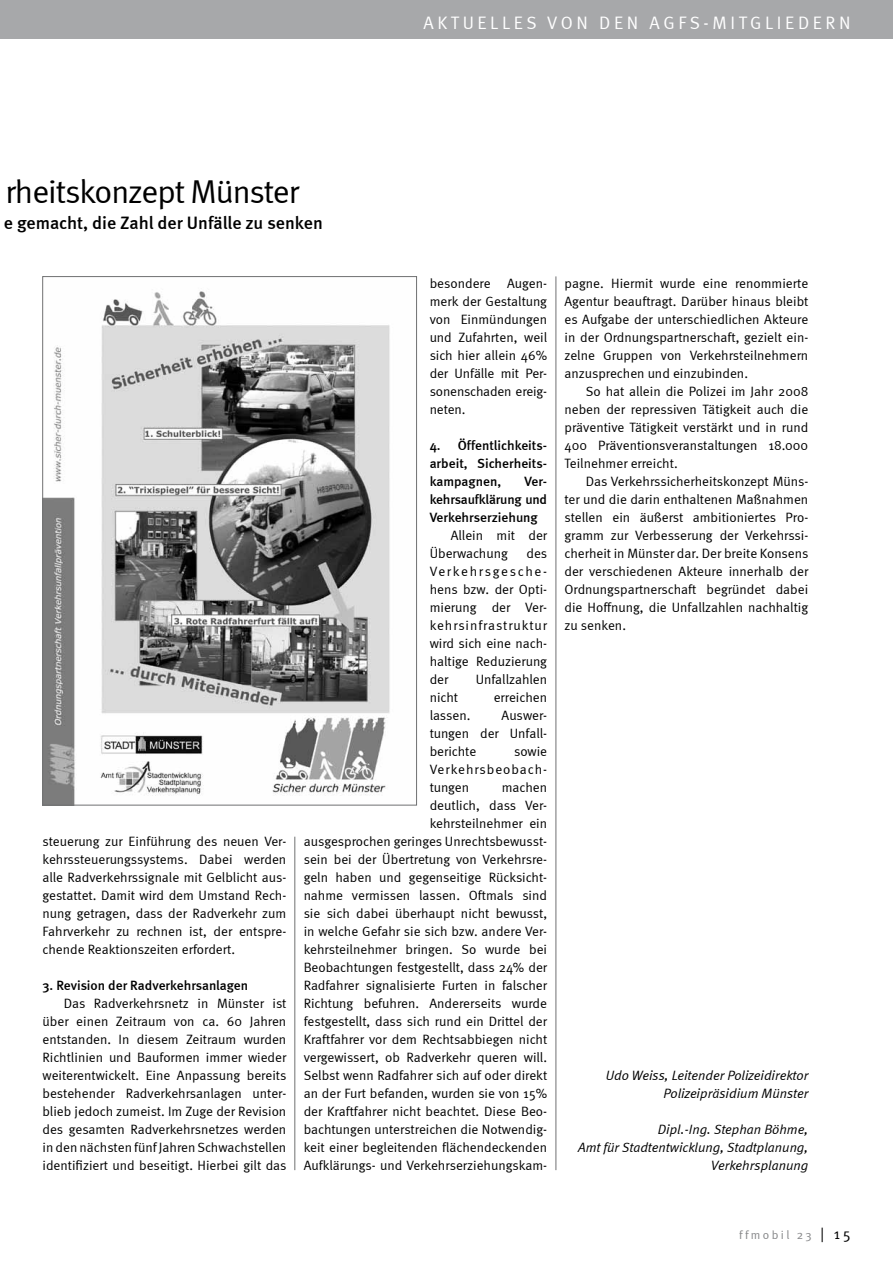
<style>
.page{position:relative;width:893px;height:1263px;background:#fff}
.page>*{position:absolute;margin:0;border:0;box-sizing:border-box;transform-origin:0 0}
.t1{font:33px "Meta Normal";letter-spacing:-.03em;color:#000}
.t2{font:500 18px "Meta";color:#000}
.t3{font:18px "Meta Normal";letter-spacing:.2em;color:#fff}
.t4{font:13.5px/18px "Meta Normal";color:#000;text-align:justify}
.t5{font:italic 13.5px/18px "Meta Normal";color:#000;text-align:right}
.t6{font:500 13.5px/18px "Meta";color:#000;text-align:justify}
.t7{font:12px "Meta Normal";letter-spacing:.195em;color:#87888a}
.s1{font-size:15px;color:#000}
</style>
<div class="page">
<div style="left:0;top:0;width:893px;height:38px;background:#a7a8aa"></div>
<hr style="left:294px;top:837px;width:1px;height:333px;background:#707172">
<hr style="left:555px;top:276px;width:1px;height:894px;background:#707172">
<img style="left:44px;top:291px;width:346px;height:512px">
<h1 class="t1" style="left:6px;top:173px;width:296px">rheitskonzept Münster</h1>
<h2 class="t2" style="left:4px;top:213px;width:320px">e gemacht, die Zahl der Unfälle zu senken</h2>
<h2 class="t3" style="left:424px;top:13px;width:102px">Ak tue lles</h2>
<h2 class="t3" style="left:547px;top:13px;width:305px">von de n AGFS-Mitg lie de rn</h2>
<p class="t4" style="left:430px;top:274px;width:119px">besondere Augen&shy;merk der Gestaltung von Einmündungen und Zufahrten, weil sich hier allein 46% der Unfälle mit Per&shy;sonenschaden ereig&shy;neten.</p>
<p class="t6" style="left:430px;top:436px;width:119px">4. Öffentlichkeits&shy;arbeit, Sicherheits&shy;kampagnen,</p>
<p class="t6" style="left:430px;top:472px;width:119px;text-indent:95px">Ver&shy;kehrsaufklärung und Verkehrserziehung</p>
<p class="t4" style="left:430px;top:526px;width:119px;text-indent:21px">Allein mit der<br>Überwachung</p>
<p class="t4" style="left:430px;top:544px;width:119px;text-indent:97px">des Verkehrsgesche&shy;hens bzw. der Opti&shy;mierung der Ver&shy;kehrsinfrastruktur wird sich eine nach&shy;haltige Reduzierung der</p>
<p class="t4" style="left:476px;top:670px;width:73px">Unfallzahlen</p>
<p class="t4" style="left:564px;top:274px;width:245px">pagne. H iermit wurde eine renommierte Agentur beauftragt. Darüber hinaus bleibt es Aufgabe der unterschiedlichen Akteure in der Ordnungspartnerschaft, gezielt ein&shy;zelne Gruppen von Verkehrsteilnehmern anzusprechen und einzubinden.</p>
<p class="t4" style="left:564px;top:382px;width:245px;text-indent:21px">So hat allein die Polizei im Jahr 2008 neben der repressiven Tätigkeit auch die präventive Tätigkeit verstärkt und in rund 400 Präventionsveranstaltungen 18.000<br>Teilnehmer erreicht.</p>
<p class="t4" style="left:564px;top:472px;width:246px;text-indent:21px">Das Verkehrssicherheitskonzept Müns&shy;ter und die darin enthaltenen Maßnahmen stellen ein äußerst ambitioniertes Pro&shy;gramm zur Verbesserung der Verkehrssi&shy;cherheit in Münster dar. Der breite Konsens der verschiedenen Akteure innerhalb der Ordnungspartnerschaft begründet dabei die Hoffnung, die Unfallzahlen nachhaltig zu senken.</p>
<p class="t4" style="left:43px;top:832px;width:245px">steuerung zur Einführung des neuen Ver&shy;kehrssteuerungssystems. Dabei werden alle Radverkehrssignale mit Gelblicht aus&shy;gestattet. Damit wird dem Umstand Rech&shy;nung getragen, dass der Radverkehr zum Fahrverkehr zu rechnen ist, der entspre&shy;chende Reaktionszeiten erfordert.</p>
<p class="t6" style="left:43px;top:976px;width:207px">3. Revision der Radverkehrsanlagen</p>
<p class="t4" style="left:43px;top:994px;width:246px;text-indent:21px">Das Radverkehrsnetz in Münster ist über einen Zeitraum von ca. 60 Jahren entstanden. I n diesem Zeitraum wurden Richtlinien und Bauformen immer wieder weiterentwickelt. Eine Anpassung bereits bestehender Radverkehrsanlagen unter&shy;blieb jedoch zumeist. I m Zuge der Revision des gesamten Radverkehrsnetzes werden in den nächsten fünf Jahren Schwachstellen identifiziert und beseitigt. Hierbei gilt das</p>
<p class="t4" style="left:430px;top:688px;width:30px">nicht</p>
<p class="t4" style="left:494px;top:688px;width:55px">erreichen</p>
<p class="t4" style="left:430px;top:706px;width:42px">lassen.</p>
<p class="t4" style="left:430px;top:706px;width:119px;text-indent:72px">Auswer&shy;tungen der Unfall&shy;berichte</p>
<p class="t4" style="left:430px;top:742px;width:119px;text-indent:84px">sowie Verkehrsbeobach&shy;tungen</p>
<p class="t4" style="left:304px;top:778px;width:245px;text-align:right">machen<br>deutlich, dass Ver-<br>kehrsteilnehmer ein<br>ausgesprochen geringes Unrechtsbewusst&shy;sein bei der Übertretung von Verkehrsre&shy;geln haben und gegenseitige Rücksicht&shy;nahme vermissen lassen. Oftmals sind sie sich dabei überhaupt nicht bewusst, in welche Gefahr sie sich bzw. andere Ver&shy;kehrsteilnehmer bringen. So wurde bei Beobachtungen festgestellt, dass 24% der Radfahrer signalisierte Furten in falscher Richtung befuhren. Andererseits wurde festgestellt, dass sich rund ein D rittel der Kraftfahrer vor dem Rechtsabbiegen nicht vergewissert, ob Radverkehr queren will.<br>Selbst wenn Radfahrer sich auf oder direkt an der Furt befanden, wurden sie von 15% der Kraftfahrer nicht beachtet. Diese Beo&shy;bachtungen unterstreichen die Notwendig&shy;keit einer begleitenden flächendeckenden Aufklärungs- und Verkehrserziehungskam-</p>
<p class="t5" style="left:606px;top:1066px;width:204px">Udo Weiss, Leitender Polizeidirektor<br>Polizeipräsidium Münster</p>
<p class="t5" style="left:578px;top:1120px;width:232px">Dipl.-Ing. Stephan Böhme,<br>Amt für Stadtentwicklung, Stadtplanung,<br>Verkehrsplanung</p>
<p class="t7" style="left:739px;top:1227px;width:113px">ffmobil 23 <span class="s1">| 15</span></p>
</div>
